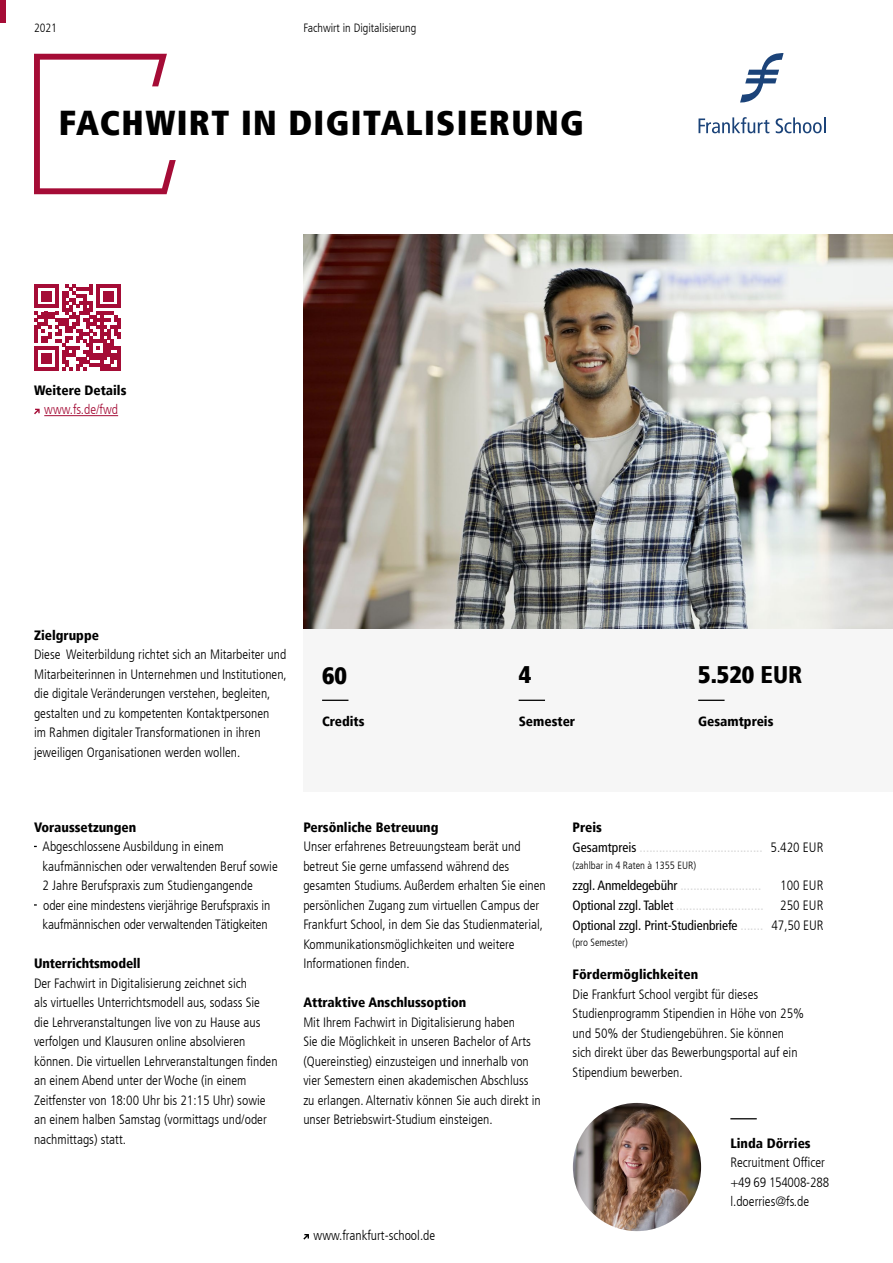
<style>
.page{position:relative;width:893px;height:1263px;background:#fff}
.page>*{position:absolute;margin:0;border:0;box-sizing:border-box;transform-origin:0 0}
.t1{font:900 condensed 34.5px "Frutiger LT";letter-spacing:.04em;color:#000}
.t2{font:900 condensed 24px "Frutiger LT";color:#000}
.t3{font:300 condensed 13.5px/19.5px "Frutiger LT";color:#000}
.t4{font:900 condensed 13.5px "Frutiger LT";color:#000}
.t5{font:condensed 13.5px/20.7px "Frutiger LT";letter-spacing:-.01em;color:#dadada}
.t6{font:condensed 13.5px/19.8px "Frutiger LT";letter-spacing:-.01em;color:#000;text-align:justify}
.t7{font:300 condensed 13.5px "Frutiger LT";color:#a50c36}
.t8{font:300 condensed 12px "Frutiger LT";color:#000}
.t9{font:300 condensed 10.5px "Frutiger LT";color:#000}
.s1{font-style:inherit}
.s2{font-weight:900;color:#000}
.s3{color:#000}
.s4{font-weight:300}
.s5{color:#dadada}
</style>
<div class="page">
<div style="left:0;top:0;width:6px;height:23px;background:#a50c36"></div>
<svg style="left:303px;top:1234px;width:6px;height:5px"></svg>
<svg style="left:740px;top:53px;width:44px;height:50px"></svg>
<svg style="left:698px;top:117px;width:71px;height:16px"></svg>
<svg style="left:776px;top:117px;width:50px;height:16px"></svg>
<hr style="left:44px;top:415px;width:74px;height:1px;background:#a50c36">
<svg style="left:34px;top:409px;width:6px;height:5px"></svg>
<svg style="left:34px;top:284px;width:87px;height:87px"></svg>
<img style="left:303px;top:234px;width:590px;height:395px">
<div style="left:303px;top:630px;width:590px;height:162px;background:#f6f6f6"></div>
<svg style="left:34px;top:54px;width:142px;height:140px"></svg>
<svg style="left:322px;top:700px;width:26px;height:1px"></svg>
<svg style="left:519px;top:700px;width:26px;height:1px"></svg>
<svg style="left:698px;top:700px;width:27px;height:1px"></svg>
<img style="left:573px;top:1103px;width:128px;height:128px;border-radius:64px">
<svg style="left:730px;top:1118px;width:27px;height:1px"></svg>
<p class="t8" style="left:34px;top:21px;width:25px">2021</p>
<p class="t8" style="left:303px;top:21px;width:114px">Fachwirt in Digitalisierung</p>
<h1 class="t1" style="left:59px;top:102px;width:526px">FACHWIRT IN DIGITALISIERUNG</h1>
<p class="t4" style="left:34px;top:382px;width:94px">Weitere Details</p>
<p class="t7" style="left:44px;top:402px;width:75px">www.fs.de/fwd</p>
<p class="t4" style="left:34px;top:627px;width:67px">Zielgruppe</p>
<p class="t3" style="left:34px;top:645px;width:254px">Diese Weiterbildung richtet sich an Mitarbeiter und Mitarbeiterinnen in Unternehmen und Institutionen, die digitale Veränderungen verstehen, begleiten, gestalten und zu kompetenten Kontaktpersonen<br>im Rahmen digitaler Transformationen in ihren jeweiligen Organisationen werden wollen.</p>
<h2 class="t2" style="left:322px;top:661px;width:26px">60</h2>
<h2 class="t2" style="left:519px;top:659px;width:14px">4</h2>
<h2 class="t2" style="left:698px;top:659px;width:106px">5.520 <span class="s1">EUR</span></h2>
<p class="t4" style="left:322px;top:713px;width:44px">Credits</p>
<p class="t4" style="left:519px;top:713px;width:58px">Semester</p>
<p class="t4" style="left:698px;top:713px;width:77px">Gesamtpreis</p>
<p class="t4" style="left:34px;top:819px;width:104px">Voraussetzungen</p>
<p class="t3" style="left:43px;top:837px;width:237px">Abgeschlossene Ausbildung in einem kaufmännischen oder verwaltenden Beruf sowie 2 Jahre Berufspraxis zum Studiengangende oder eine mindestens vierjährige Berufspraxis in kaufmännischen oder verwaltenden Tätigkeiten</p>
<p class="t4" style="left:34px;top:955px;width:108px">Unterrichtsmodell</p>
<p class="t3" style="left:34px;top:974px;width:245px">Der Fachwirt in Digitalisierung zeichnet sich<br>als virtuelles Unterrichtsmodell aus, sodass Sie die Lehrveranstaltungen live von zu Hause aus verfolgen und Klausuren online absolvieren können. Die virtuellen Lehrveranstaltungen finden an einem Abend unter der Woche (in einem Zeitfenster von 18:00 Uhr bis 21:15 Uhr) sowie an einem halben Samstag (vormittags und/oder nachmittags) statt.</p>
<p class="t4" style="left:303px;top:819px;width:137px">Persönliche Betreuung</p>
<p class="t3" style="left:303px;top:837px;width:244px">Unser erfahrenes Betreuungsteam berät und betreut Sie gerne umfassend während des gesamten Studiums. Außerdem erhalten Sie einen persönlichen Zugang zum virtuellen Campus der Frankfurt School, in dem Sie das Studienmaterial, Kommunikationsmöglichkeiten und weitere Informationen finden.</p>
<p class="t4" style="left:303px;top:994px;width:165px">Attraktive Anschlussoption</p>
<p class="t3" style="left:303px;top:1012px;width:239px">Mit Ihrem Fachwirt in Digitalisierung haben<br>Sie die Möglichkeit in unseren Bachelor of Arts (Quereinstieg) einzusteigen und innerhalb von vier Semestern einen akademischen Abschluss zu erlangen. Alternativ können Sie auch direkt in unser Betriebswirt-Studium einsteigen.</p>
<p class="t3" style="left:314px;top:1225px;width:123px">www.frankfurt-school.de</p>
<p class="t5" style="left:573px;top:817px;width:192px"><span class="s2">Preis<br></span><span class="s3">Gesamtpreis</span> ......................................</p>
<p class="t9" style="left:573px;top:859px;width:125px">(zahlbar in 4 Raten à 1355 EUR)</p>
<p class="t3" style="left:770px;top:838px;width:54px">5.420 EUR</p>
<p class="t5" style="left:573px;top:875px;width:190px"><span class="s3">zzgl. Anmeldegebühr</span> .........................</p>
<p class="t6" style="left:573px;top:875px;width:252px;text-indent:208px"><span class="s4">100 EUR </span>Optional zzgl. Tablet <span class="s5">...........................</span> <span class="s4">250 EUR </span>Optional zzgl. Print-Studienbriefe <span class="s5">.......</span></p>
<p class="t9" style="left:573px;top:937px;width:57px">(pro Semester)</p>
<p class="t3" style="left:772px;top:915px;width:53px">47,50 EUR</p>
<p class="t4" style="left:573px;top:966px;width:127px">Fördermöglichkeiten</p>
<p class="t3" style="left:573px;top:984px;width:233px">Die Frankfurt School vergibt für dieses Studienprogramm Stipendien in Höhe von 25% und 50% der Studiengebühren. Sie können sich direkt über das Bewerbungsportal auf ein Stipendium bewerben.</p>
<p class="t4" style="left:730px;top:1135px;width:82px">Linda Dörries</p>
<p class="t3" style="left:730px;top:1153px;width:100px">Recruitment Officer +49 69 154008-288 l.doerries@fs.de</p>
</div>
